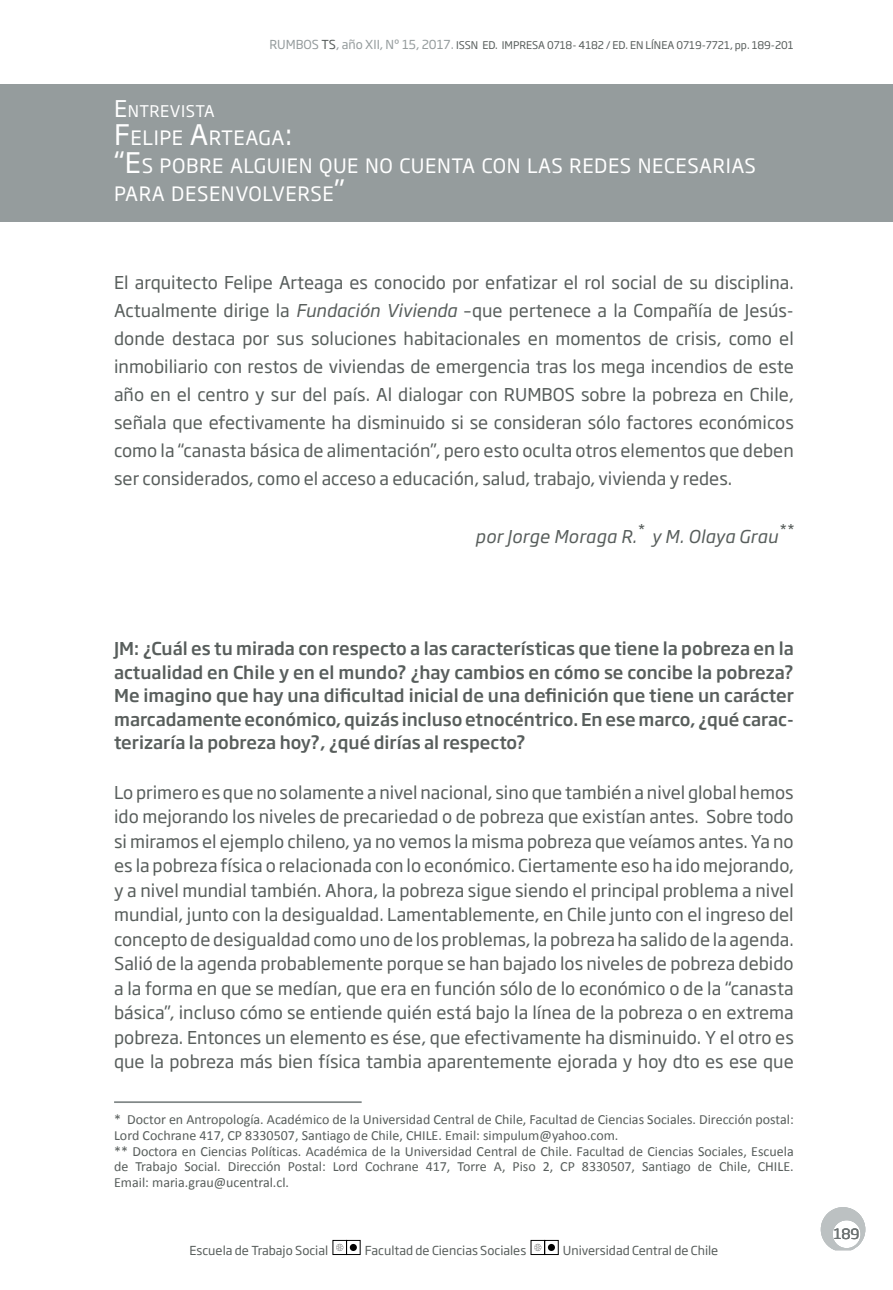
<style>
.page{position:relative;width:893px;height:1290px;background:#fff}
.page>*{position:absolute;margin:0;border:0;box-sizing:border-box;transform-origin:0 0}
.t1{font:19.6px/28px "Soho Gothic Pro";letter-spacing:.03em;color:#fff}
.t2{font:17.5px/24.5px "Soho Gothic Pro";color:#585e5c;text-align:justify}
.t3{font:500 17.5px/23.6px "Soho Gothic Pro";color:#585e5c;text-align:justify}
.t4{font:italic 17.5px "Soho Gothic Pro";letter-spacing:.02em;color:#585e5c}
.t5{font:15.92px "Soho Gothic Pro";letter-spacing:.03em;color:#fff}
.t6{font:italic 14.17px "Soho Gothic Pro";color:#585e5c}
.t7{font:14px/15.8px "Calibri";color:#585e5c}
.t8{font:14px "Soho Gothic Pro";color:#6d7373}
.t9{font:12.25px "Soho Gothic Pro";color:#585e5c}
.t10{font:10.5px "Soho Gothic Pro";color:#585e5c}
.s1{font-size:12.25px;color:#959c9d}
.s2{font-size:12.25px}
.s3{font-size:22.75px}
.s4{font-size:28px}
.s5{font-style:italic}
</style>
<div class="page">
<svg style="left:333px;top:1240px;width:27px;height:14px"></svg>
<div style="left:350px;top:1244px;width:7px;height:7px;background:#000;border-radius:50%"></div>
<svg style="left:531px;top:1240px;width:27px;height:14px"></svg>
<div style="left:548px;top:1244px;width:7px;height:7px;background:#000;border-radius:50%"></div>
<svg style="left:820px;top:1207px;width:45px;height:43px"></svg>
<div style="left:0;top:84px;width:893px;height:138px;background:#959c9d"></div>
<hr style="left:114px;top:1101px;width:248px;height:2px;background:#818888">
<p class="t10" style="left:269px;top:37px;width:526px"><span class="s1">RUMBOS</span> <span class="s2">TS</span><span class="s1">, año XII, Nº 15, 2017.</span> ISSN ED. IMPRESA 0718- 4182 / ED. EN LÍNEA 0719-7721, pp. 189-201</p>
<p class="t5" style="left:114px;top:99px;width:102px"><span class="s3">E</span> NTREVISTA</p>
<p class="t1" style="left:114px;top:123px;width:180px"><span class="s4">F</span>ELIPE <span class="s4">A</span>RTEAGA<span class="s4">:</span></p>
<p class="t1" style="left:114px;top:151px;width:643px"><span class="s4">“E</span>S POBRE ALGUIEN QUE NO CUENTA CON LAS REDES NECESARIAS<br>PARA DESENVOLVERSE<span class="s4">”</span></p>
<p class="t2" style="left:114px;top:268px;width:681px;line-height:28px">El arquitecto Felipe Arteaga es conocido por enfatizar el rol social de su disciplina.<br>Actualmente dirige la <span class="s5">Fundación Vivienda</span> –que pertenece a la Compañía de Jesús&shy;donde destaca por sus soluciones habitacionales en momentos de crisis, como el inmobiliario con restos de viviendas de emergencia tras los mega incendios de este año en el centro y sur del país. Al dialogar con RUMBOS sobre la pobreza en Chile, señala que efectivamente ha disminuido si se consideran sólo factores económicos como la “canasta básica de alimentación”, pero esto oculta otros elementos que deben ser considerados, como el acceso a educación, salud, trabajo, vivienda y redes.</p>
<p class="t6" style="left:637px;top:519px;width:9px">*</p>
<p class="t6" style="left:778px;top:519px;width:17px">**</p>
<p class="t4" style="left:651px;top:523px;width:128px">y M. Olaya Grau</p>
<p class="t4" style="left:475px;top:523px;width:163px">por Jorge Moraga R.</p>
<p class="t3" style="left:114px;top:635px;width:681px">JM: ¿Cuál es tu mirada con respecto a las características que tiene la pobreza en la actualidad en Chile y en el mundo? ¿hay cambios en cómo se concibe la pobreza?<br>Me imagino que hay una dificultad inicial de una definición que tiene un carácter marcadamente económico, quizás incluso etnocéntrico. En ese marco, ¿qué carac&shy;terizaría la pobreza hoy?, ¿qué dirías al respecto?</p>
<p class="t2" style="left:114px;top:779px;width:681px">Lo primero es que no solamente a nivel nacional, sino que también a nivel global hemos ido mejorando los niveles de precariedad o de pobreza que existían antes. Sobre todo si miramos el ejemplo chileno, ya no vemos la misma pobreza que veíamos antes. Ya no es la pobreza física o relacionada con lo económico. Ciertamente eso ha ido mejorando, y a nivel mundial también. Ahora, la pobreza sigue siendo el principal problema a nivel mundial, junto con la desigualdad. Lamentablemente, en Chile junto con el ingreso del concepto de desigualdad como uno de los problemas, la pobreza ha salido de la agenda.<br>Salió de la agenda probablemente porque se han bajado los niveles de pobreza debido a la forma en que se medían, que era en función sólo de lo económico o de la “canasta básica”, incluso cómo se entiende quién está bajo la línea de la pobreza o en extrema pobreza. Entonces un elemento es ése, que efectivamente ha disminuido. Y el otro es que la pobreza más bien física tambia aparentemente ejorada y hoy dto es ese que</p>
<p class="t7" style="left:114px;top:1111px;width:681px">* Doctor en Antropología. Académico de la Universidad Central de Chile, Facultad de Ciencias Sociales. Dirección postal:<br>Lord Cochrane 417, CP 8330507, Santiago de Chile, CHILE. Email: simpulum@yahoo.com.</p>
<p class="t7" style="left:114px;top:1143px;width:681px;text-align:justify">** Doctora en Ciencias Políticas. Académica de la Universidad Central de Chile. Facultad de Ciencias Sociales, Escuela de Trabajo Social. Dirección Postal: Lord Cochrane 417, Torre A, Piso 2, CP 8330507, Santiago de Chile, CHILE.<br>Email: maria.grau@ucentral.cl.</p>
<p class="t9" style="left:189px;top:1240px;width:140px">Escuela de Trabajo Social</p>
<p class="t9" style="left:365px;top:1240px;width:163px">Facultad de Ciencias Sociales</p>
<p class="t9" style="left:563px;top:1240px;width:157px">Universidad Central de Chile</p>
<p class="t8" style="left:834px;top:1222px;width:27px">189</p>
</div>
